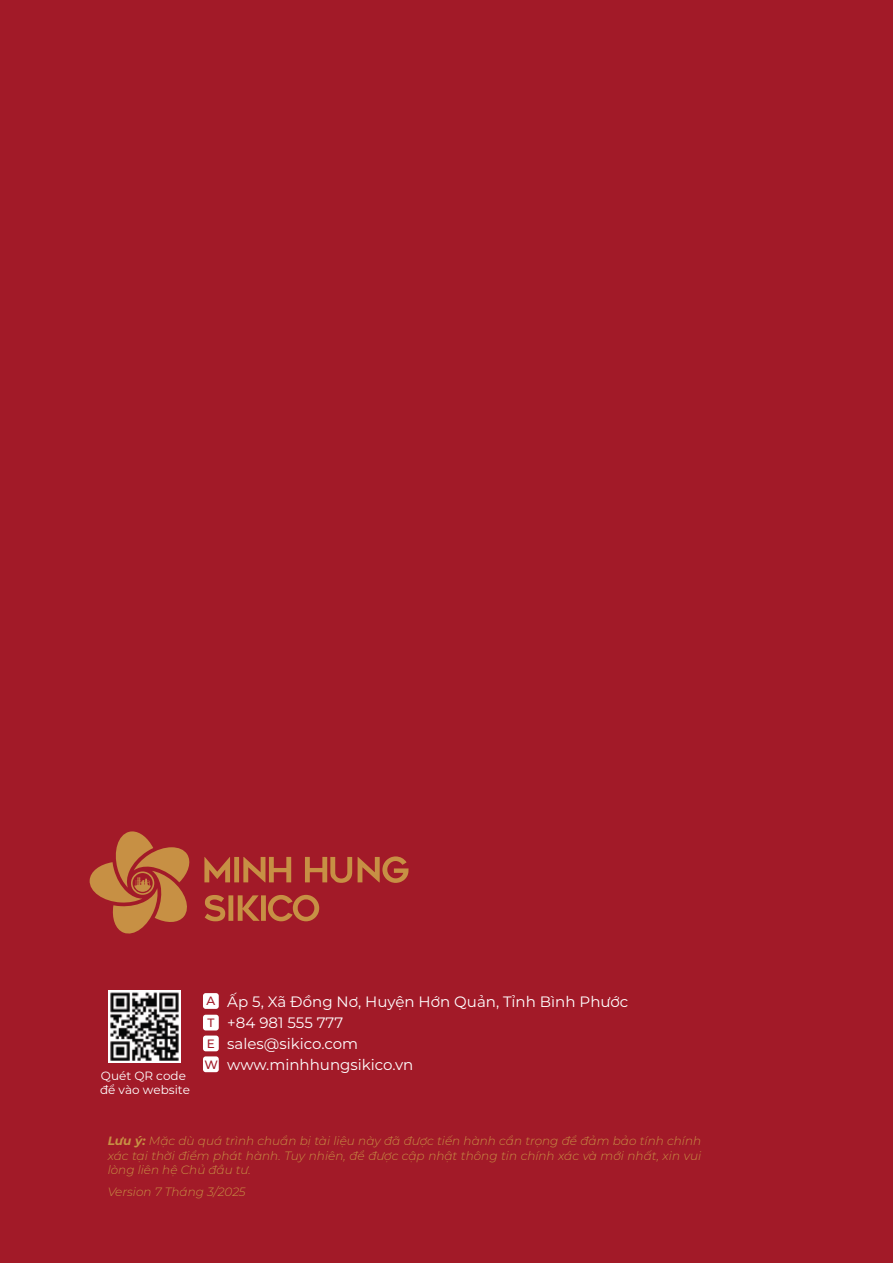
<style>
.page{position:relative;width:893px;height:1263px;background:#fff}
.page>*{position:absolute;margin:0;border:0;box-sizing:border-box;transform-origin:0 0}
.t1{font:15px/21px "Montserrat";color:#fff}
.t2{font:italic 300 12px/14.4px "Montserrat";color:#c79044;text-align:justify}
.t3{font:12px/14.4px "Montserrat";color:#fff}
.t4{font:500 12px/21.1px "Montserrat";color:#a21a28}
.s1{font-weight:700}
</style>
<div class="page">
<div style="left:0;top:0;width:893px;height:1262px;background:#a21a28"></div>
<div style="left:203px;top:993px;width:16px;height:15px;background:#fff;border-radius:3px"></div>
<div style="left:203px;top:1014px;width:16px;height:16px;background:#fff;border-radius:3px"></div>
<div style="left:203px;top:1035px;width:16px;height:16px;background:#fff;border-radius:3px"></div>
<div style="left:203px;top:1056px;width:16px;height:16px;background:#fff;border-radius:3px"></div>
<svg style="left:89px;top:831px;width:101px;height:103px"></svg>
<svg style="left:204px;top:856px;width:205px;height:65px"></svg>
<img style="left:108px;top:990px;width:72px;height:72px">
<p class="t3" style="left:100px;top:1067px;width:91px">Quét QR code để vào website</p>
<p class="t4" style="left:204px;top:989px;width:15px">A<br>T<br>E<br>W</p>
<p class="t1" style="left:227px;top:990px;width:403px">Ấp 5, Xã Đồng Nơ, Huyện Hớn Quản, Tỉnh Bình Phước +84 981 555 777<br>sales@sikico.com<br>www.minhhungsikico.vn</p>
<p class="t2" style="left:108px;top:1133px;width:595px"><span class="s1">Lưu ý:</span> Mặc dù quá trình chuẩn bị tài liệu này đã được tiến hành cẩn trọng để đảm bảo tính chính xác tại thời điểm phát hành. Tuy nhiên, để được cập nhật thông tin chính xác và mới nhất, xin vui lòng liên hệ Chủ đầu tư.</p>
<p class="t2" style="left:108px;top:1184px;width:139px">Version 7 Tháng 3/2025</p>
</div>
